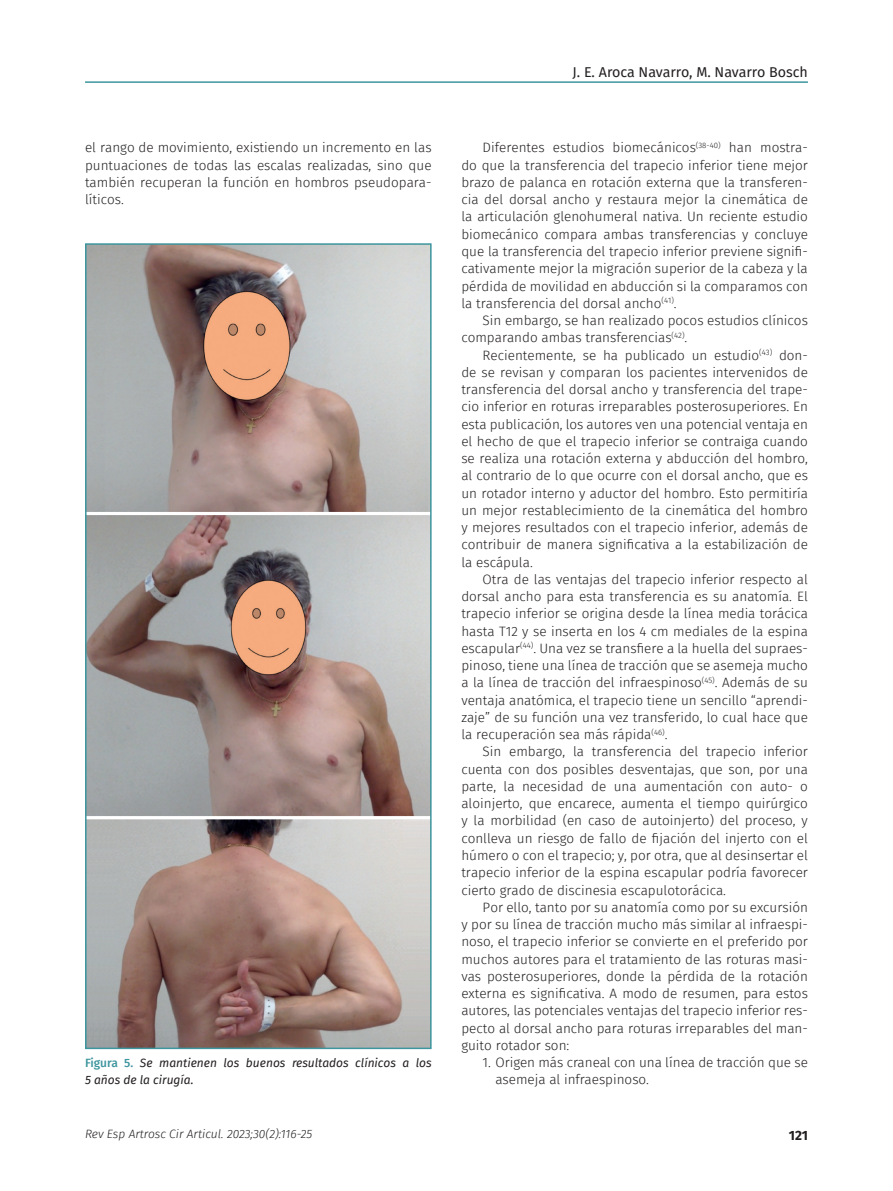
<style>
.page{position:relative;width:893px;height:1191px;background:#fff}
.page>*{position:absolute;margin:0;border:0;box-sizing:border-box;transform-origin:0 0}
.t1{font:14.25px "Fira Sans FS";color:#231f20}
.t2{font:13.5px/17.2px "Fira Sans Light FS";color:#231f20;text-align:justify}
.t3{font:700 13.5px "Fira Sans FS";color:#231f20}
.t4{font:italic 12px/17.2px "Fira Sans FS";color:#231f20}
.t5{font:italic 300 12px "Fira Sans FS";color:#231f20}
.s1{font-weight:500;font-style:normal;color:#3d959e}
</style>
<div class="page">
<hr style="left:85px;top:81px;width:723px;height:2px;background:#3d959e">
<img style="left:88px;top:246px;width:341px;height:800px">
<div style="left:85px;top:243px;width:347px;height:806px;border:2px solid #3d959e"></div>
<p class="t1" style="left:572px;top:62px;width:237px">J. E. Aroca Navarro, M. Navarro Bosch</p>
<p class="t2" style="left:85px;top:139px;width:348px">el rango de movimiento, existiendo un incremento en las puntuaciones de todas las escalas realizadas, sino que también recuperan la función en hombros pseudopara&shy;líticos.</p>
<p class="t2" style="left:461px;top:139px;width:348px;text-indent:21px">Diferentes estudios biomecánicos<sup>(38-40)</sup> han mostra&shy;do que la transferencia del trapecio inferior tiene mejor brazo de palanca en rotación externa que la transferen&shy;cia del dorsal ancho y restaura mejor la cinemática de la articulación glenohumeral nativa. Un reciente estudio biomecánico compara ambas transferencias y concluye que la transferencia del trapecio inferior previene signifi&shy;cativamente mejor la migración superior de la cabeza y la pérdida de movilidad en abducción si la comparamos con la transferencia del dorsal ancho<sup>(41)</sup>.</p>
<p class="t2" style="left:461px;top:312px;width:348px;text-indent:21px">Sin embargo, se han realizado pocos estudios clínicos comparando ambas transferencias<sup>(42)</sup>.</p>
<p class="t2" style="left:461px;top:346px;width:348px;text-indent:21px">Recientemente, se ha publicado un estudio<sup>(43)</sup> don&shy;de se revisan y comparan los pacientes intervenidos de transferencia del dorsal ancho y transferencia del trape&shy;cio inferior en roturas irreparables posterosuperiores. En esta publicación, los autores ven una potencial ventaja en el hecho de que el trapecio inferior se contraiga cuando se realiza una rotación externa y abducción del hombro, al contrario de lo que ocurre con el dorsal ancho, que es un rotador interno y aductor del hombro. Esto permitiría un mejor restablecimiento de la cinemática del hombro y mejores resultados con el trapecio inferior, además de contribuir de manera significativa a la estabilización de la escápula.</p>
<p class="t2" style="left:461px;top:570px;width:348px;text-indent:21px">Otra de las ventajas del trapecio inferior respecto al dorsal ancho para esta transferencia es su anatomía. El trapecio inferior se origina desde la línea media torácica hasta T12 y se inserta en los 4 cm mediales de la espina escapular<sup>(44)</sup>. Una vez se transfiere a la huella del supraes&shy;pinoso, tiene una línea de tracción que se asemeja mucho a la línea de tracción del infraespinoso<sup>(45)</sup>. Además de su ventaja anatómica, el trapecio tiene un sencillo “aprendi&shy;zaje” de su función una vez transferido, lo cual hace que la recuperación sea más rápida<sup>(46)</sup>.</p>
<p class="t2" style="left:461px;top:743px;width:348px;text-indent:21px">Sin embargo, la transferencia del trapecio inferior cuenta con dos posibles desventajas, que son, por una parte, la necesidad de una aumentación con auto- o aloinjerto, que encarece, aumenta el tiempo quirúrgico y la morbilidad (en caso de autoinjerto) del proceso, y conlleva un riesgo de fallo de fijación del injerto con el húmero o con el trapecio; y, por otra, que al desinsertar el trapecio inferior de la espina escapular podría favorecer cierto grado de discinesia escapulotorácica.</p>
<p class="t2" style="left:461px;top:898px;width:348px;text-indent:21px">Por ello, tanto por su anatomía como por su excursión y por su línea de tracción mucho más similar al infraespi&shy;noso, el trapecio inferior se convierte en el preferido por muchos autores para el tratamiento de las roturas masi&shy;vas posterosuperiores, donde la pérdida de la rotación externa es significativa. A modo de resumen, para estos autores, las potenciales ventajas del trapecio inferior res&shy;pecto al dorsal ancho para roturas irreparables del man&shy;guito rotador son:</p>
<p class="t2" style="left:495px;top:1053px;width:314px;text-indent:-13px">1. Origen más craneal con una línea de tracción que se asemeja al infraespinoso.</p>
<p class="t4" style="left:85px;top:1054px;width:348px"><span class="s1">Figura 5.</span> Se mantienen los buenos resultados clínicos a los<br>5 años de la cirugía.</p>
<p class="t5" style="left:85px;top:1125px;width:229px">Rev Esp Artrosc Cir Articul. 2023;30(2):116-25</p>
<p class="t3" style="left:789px;top:1124px;width:21px">121</p>
</div>
